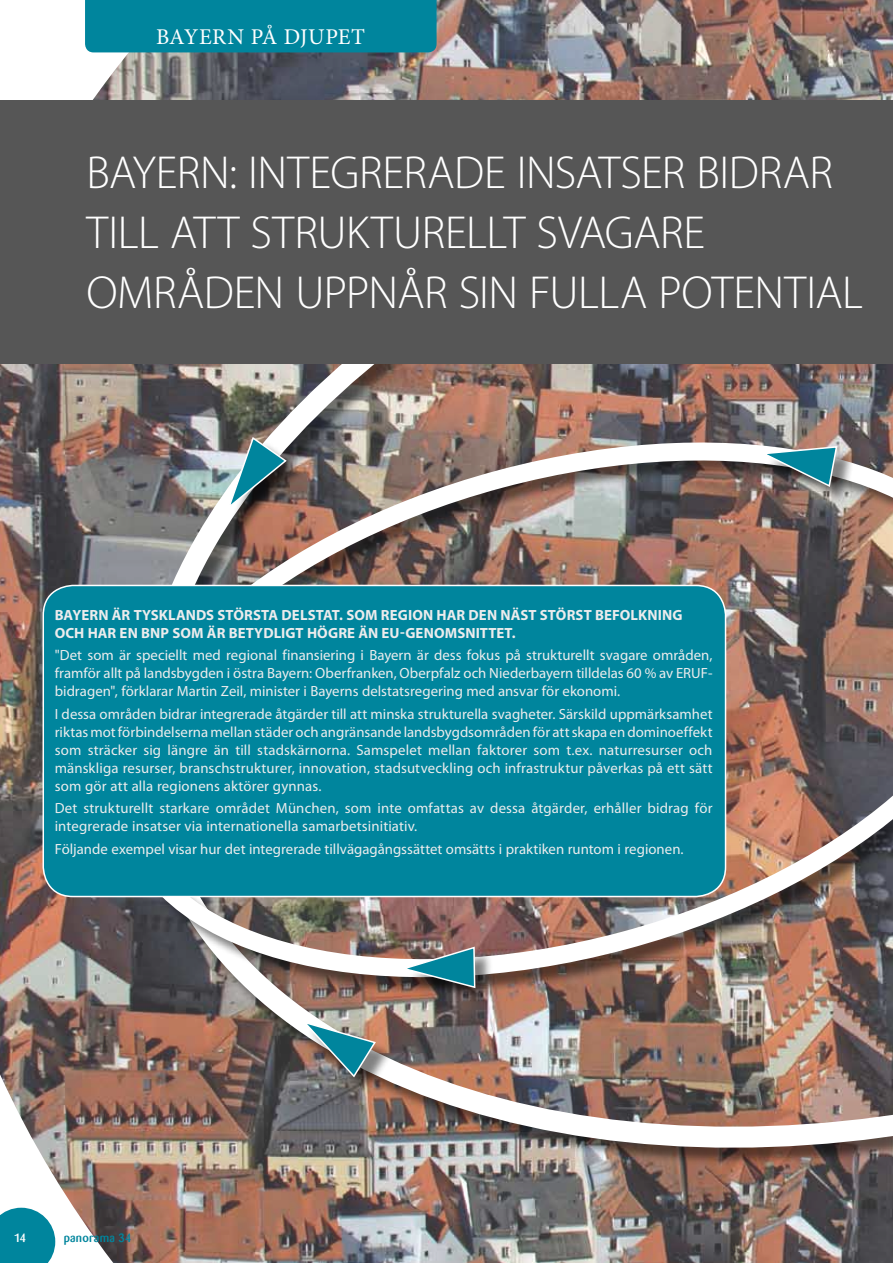
<style>
.page{position:relative;width:893px;height:1263px;background:#fff}
.page>*{position:absolute;margin:0;border:0;box-sizing:border-box;transform-origin:0 0}
.t1{font:300 46.5px/60px "Myriad Pro";letter-spacing:-.005em;color:#fff}
.t2{font:22.5px "Minion Pro";letter-spacing:.01em;color:#fff}
.t3{font:14.85px/18px "Myriad Pro";letter-spacing:.005em;color:#ececed;text-align:justify}
.t4{font:700 14.85px/17.5px "Myriad Pro";letter-spacing:.01em;color:#ececed}
.t5{font:500 12px "Barmeno";letter-spacing:.02em;color:#00859d}
.t6{font:500 12px "Barmeno";color:#fff}
</style>
<div class="page">
<img style="left:0;top:0;width:893px;height:1263px">
<img style="left:88px;top:38px;width:805px;height:1169px">
<img style="left:95px;top:415px;width:798px;height:590px">
<div style="left:763px;top:448px;width:90px;height:56px;background:#000;opacity:.5"></div>
<svg style="left:762px;top:445px;width:76px;height:43px;background:#5d8c94"></svg>
<div style="left:404px;top:949px;width:88px;height:56px;background:#000;opacity:.5"></div>
<svg style="left:402px;top:945px;width:74px;height:44px;background:#578087"></svg>
<div style="left:304px;top:1023px;width:88px;height:70px;background:#000;opacity:.5"></div>
<img style="left:303px;top:1020px;width:74px;height:59px">
<div style="left:230px;top:439px;width:73px;height:86px;background:#000;opacity:.5"></div>
<svg style="left:227px;top:436px;width:61px;height:73px"></svg>
<div style="left:0;top:100px;width:893px;height:264px;background:#565656"></div>
<svg style="left:0;top:1208px;width:55px;height:55px;background:#1b92a7"></svg>
<div style="left:85px;top:0;width:352px;height:52px;background:#00859d"></div>
<div style="left:43px;top:585px;width:682px;height:311px;background:#00859d;border-radius:30px"></div>
<div style="left:43px;top:585px;width:683px;height:312px;border:2px solid #fff;border-radius:30px"></div>
<h2 class="t2" style="left:156px;top:21px;width:59px">BAYERN</h2>
<h2 class="t2" style="left:251px;top:21px;width:102px">PÅ DJUPET</h2>
<h1 class="t1" style="left:87px;top:143px;width:298px">BAYERN: INTEGRERADE</h1>
<h1 class="t1" style="left:517px;top:143px;width:61px">INSATSER</h1>
<h1 class="t1" style="left:696px;top:143px;width:23px">BIDRAR</h1>
<h1 class="t1" style="left:86px;top:203px;width:20px">TILL</h1>
<h1 class="t1" style="left:170px;top:203px;width:105px">ATT STRUKTURELLT</h1>
<h1 class="t1" style="left:86px;top:203px;width:571px;text-indent:450px">SVAGARE<br>OMRÅDEN UPPNÅRSIN FULLA</h1>
<h1 class="t1" style="left:659px;top:263px;width:147px">POTENTIAL</h1>
<p class="t4" style="left:55px;top:606px;width:629px;text-indent:261px">TAT. SOM REGION HAR DE N NÄST STÖRST BE FOLKNING<br>OCH HAR EN BNP SOM ÄR BETYDLIGT HÖGRE ÄN EU-GENOMSNITTET.</p>
<p class="t3" style="left:55px;top:646px;width:659px">"Det som är speciellt med regional finansiering i Bayern är dess fokus på strukturellt svagare områden, framför allt på landsbygden i östra Bayern: Oberfranken, Oberpfalz och Niederbayern tilldelas 60 % av ERUF&shy;bidragen", förklarar Martin Zeil, minister i Bayerns delstatsregering med ansvar för ekonomi.</p>
<p class="t3" style="left:55px;top:704px;width:659px">I dessa områden bidrar integrerade åtgärder till att minska strukturella svagheter. Särskild uppmärksamhet riktas mot förbindelserna mellan städer och angränsande landsbygdsområden för att skapa en dominoeffekt som sträcker sig längre än till stadskärnorna. Samspelet mellan faktorer som t.ex. naturresurser och mänskliga resurser, branschstrukturer, innovation, stadsutveckling och infrastruktur påverkas på ett sätt som gör att alla regionens aktörer gynnas.</p>
<p class="t3" style="left:55px;top:799px;width:659px">Det strukturellt starkare området München, som inte omfattas av dessa åtgärder, erhåller bidrag för integrerade insatser via internationella samarbetsinitiativ.</p>
<p class="t3" style="left:55px;top:839px;width:630px">Följande exempel visar hur det integrerade tillvägagångssättet omsätts i praktiken runtom i regionen.</p>
<p class="t4" style="left:55px;top:606px;width:236px">BAYERN ÄR TYSKLANDS STÖRSTA DELS</p>
<p class="t6" style="left:14px;top:1231px;width:13px">14</p>
<p class="t5" style="left:64px;top:1230px;width:69px">panorama 34</p>
</div>
